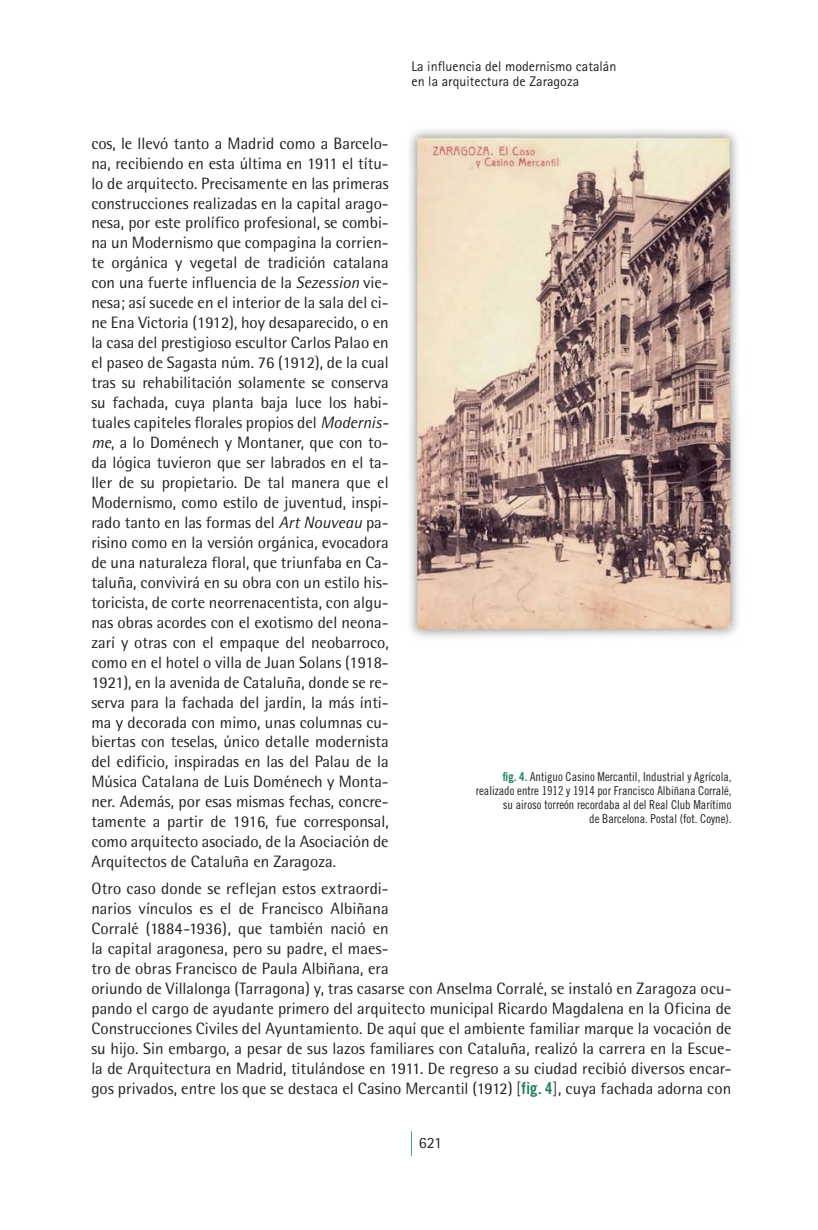
<style>
.page{position:relative;width:818px;height:1230px;background:#fff}
.page>*{position:absolute;margin:0;border:0;box-sizing:border-box;transform-origin:0 0}
.t1{font:16.45px/19.9px "Rotis Semi Sans";color:#231f20;text-align:justify}
.t2{font:15.75px "Rotis Sans Serif";color:#231f20}
.t3{font:14px/15.8px "Rotis Sans Serif";color:#231f20}
.t4{font:12.25px/14px "Trade Gothic Cond Eighteen";color:#231f20;text-align:right}
.s1{font-style:italic}
.s2{font-weight:300}
.s3{font-family:"Trade Gothic Bold Cond Twenty";color:#1f7e62}
</style>
<div class="page">
<svg style="left:411px;top:1131px;width:1px;height:24px"></svg>
<img style="left:409px;top:129px;width:330px;height:509px">
<p class="t3" style="left:411px;top:59px;width:206px">La influencia del modernismo catalán en la arquitectura de Zaragoza</p>
<p class="t1" style="left:91px;top:135px;width:299px">cos, le llevó tanto a Madrid como a Barcelo&shy;na, recibiendo en esta última en 1911 el títu&shy;lo de arquitecto. Precisamente en las primeras construcciones realizadas en la capital arago&shy;nesa, por este prolífico profesional, se combi&shy;na un Modernismo que compagina la corrien&shy;te orgánica y vegetal de tradición catalana con una fuerte influencia de la <span class="s1">Sezession</span> vie&shy;nesa; así sucede en el interior de la sala del ci&shy;ne Ena Victoria (1912), hoy desaparecido, o en la casa del prestigioso escultor Carlos Palao en el paseo de Sagasta núm. 76 (1912), de la cual tras su rehabilitación solamente se conserva su fachada, cuya planta baja luce los habi&shy;tuales capiteles florales propios del <span class="s1">Modernis&shy;me</span>, a lo Doménech y Montaner, que con to&shy;da lógica tuvieron que ser labrados en el ta&shy;ller de su propietario. De tal manera que el Modernismo, como estilo de juventud, inspi&shy;rado tanto en las formas del <span class="s1">Art Nouveau</span> pa&shy;risino como en la versión orgánica, evocadora de una naturaleza floral, que triunfaba en Ca&shy;taluña, convivirá en su obra con un estilo his&shy;toricista, de corte neorrenacentista, con algu&shy;nas obras acordes con el exotismo del neona&shy;zarí y otras con el empaque del neobarroco, como en el hotel o villa de Juan Solans (1918- 1921), en la avenida de Cataluña, donde se re&shy;serva para la fachada del jardín, la más ínti&shy;ma y decorada con mimo, unas columnas cu&shy;biertas con teselas, único detalle modernista del edificio, inspiradas en las del Palau de la Música Catalana de Luis Doménech y Monta&shy;ner. Además, por esas mismas fechas, concre&shy;tamente a partir de 1916, fue corresponsal, como arquitecto asociado, de la Asociación de Arquitectos de Cataluña en Zaragoza.</p>
<p class="t1" style="left:91px;top:880px;width:642px;text-align:left">Otro caso donde se reflejan estos extraordi-<br>narios vínculos es el de Francisco Albiñana<br>Corralé (1884-1936), que también nació en<br>la capital aragonesa, pero su padre, el maes-<br>tro de obras Francisco de Paula Albiñana, era<br>oriundo de Villalonga (Tarragona) y, tras casarse con Anselma Corralé, se instaló en Zaragoza ocu&shy;pando el cargo de ayudante primero del arquitecto municipal Ricardo Magdalena en la Oficina de Construcciones Civiles del Ayuntamiento. De aquí que el ambiente familiar marque la vocación de su hijo. Sin embargo, a pesar de sus lazos familiares con Cataluña, realizó la carrera en la Escue&shy;la de Arquitectura en Madrid, titulándose en 1911. De regreso a su ciudad recibió diversos encar&shy;gos privados, entre los que se destaca el Casino Mercantil (1912) <span class="s2">[</span><span class="s3">fig. 4</span><span class="s2">]</span>, cuya fachada adorna con</p>
<p class="t4" style="left:475px;top:770px;width:257px"><span class="s3">fig. 4.</span> Antiguo Casino Mercantil, Industrial y Agrícola, realizado entre 1912 y 1914 por Francisco Albiñana Corralé, su airoso torreón recordaba al del Real Club Marítimo<br>de Barcelona. Postal (fot. Coyne).</p>
<p class="t2" style="left:419px;top:1137px;width:25px">621</p>
</div>
